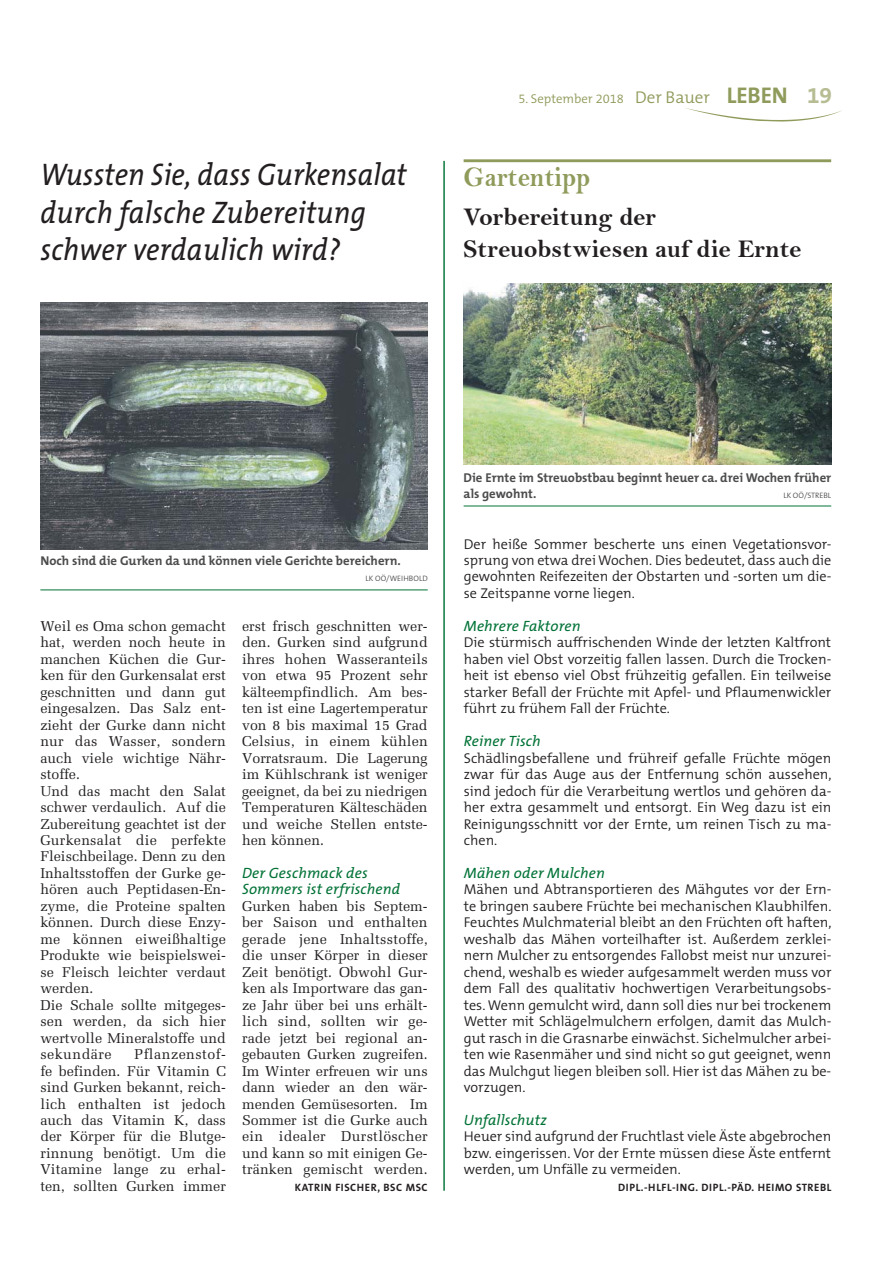
<style>
.page{position:relative;width:893px;height:1263px;background:#fff}
.page>*{position:absolute;margin:0;border:0;box-sizing:border-box;transform-origin:0 0}
.t1{font:italic 31.35px/37.7px "The Mix B5 Plain";letter-spacing:.005em;color:#231f20;scale:.9 1}
.t2{font:28.5px "Bell MT Bold";letter-spacing:.01em;color:#8f9b5b;scale:.9 1}
.t3{font:25.65px/31.3px "Bell MT Bold";color:#231f20}
.t4{font:italic 15px/16.5px "The Mix B5 Plain";letter-spacing:.01em;color:#007236}
.t5{font:14.25px/16.5px "Melior LT Std";color:#231f20;text-align:justify}
.t6{font:300 14.25px/16.5px "The Mix B4";color:#231f20;text-align:justify}
.t7{font:700 12.75px/15.6px "The Mix B7";color:#4c4c4e}
.t8{font:300 12.75px "The Mix B4";color:#8f9b5b}
.t9{font:700 10.65px "The Mix B7";letter-spacing:.05em;color:#231f20}
.t10{font:300 7.8px "The Mix B4";color:#4c4c4e}
.s1{font-size:17.1px}
.s2{font-family:"The Mix B7";font-weight:700;font-size:22.8px}
.s3{font-family:"The Mix B7";font-weight:700;font-size:22.8px;color:#b7bc93}
</style>
<div class="page">
<svg style="left:685px;top:108px;width:157px;height:14px"></svg>
<hr style="left:40px;top:590px;width:388px;height:1px;background:#007236">
<img style="left:40px;top:302px;width:388px;height:247px">
<hr style="left:464px;top:159px;width:367px;height:3px;background:#8f9b5b">
<hr style="left:464px;top:506px;width:367px;height:1px;background:#007236">
<img style="left:464px;top:283px;width:367px;height:182px">
<hr style="left:443px;top:161px;width:2px;height:1030px;background:#007236">
<h1 class="t1" style="left:40px;top:158px;width:409px">Wussten Sie, dass Gurkensalat durch falsche Zubereitung schwer verdaulich wird?</h1>
<p class="t8" style="left:518px;top:93px;width:315px">5. September 2018 <span class="s1">Der Bauer</span> <span class="s2">LEBEN</span> <span class="s3">19</span></p>
<h2 class="t2" style="left:464px;top:162px;width:143px">Gartentipp</h2>
<h3 class="t3" style="left:464px;top:202px;width:339px">Vorbereitung der<br>Streuobstwiesen auf die Ernte</h3>
<p class="t7" style="left:40px;top:554px;width:362px">Noch sind die Gurken da und können viele Gerichte bereichern.</p>
<p class="t10" style="left:365px;top:575px;width:64px">LK OÖ/WEIHBOLD</p>
<p class="t5" style="left:40px;top:619px;width:187px;text-align:left">Weil es Oma schon gemacht hat, werden noch heute in manchen Küchen die Gur&shy;ken für den Gurkensalat erst geschnitten und dann gut eingesalzen. Das Salz ent&shy;zieht der Gurke dann nicht nur das Wasser, sondern auch viele wichtige Nähr&shy;stoffe.<br>Und das macht den Salat schwer verdaulich. Auf die<br>Zubereitung geachtet ist der<br>Gurkensalat die perfekte<br>Fleischbeilage. Denn zu den<br>Inhaltsstoffen der Gurke ge&shy;hören auch Peptidasen-En&shy;zyme, die Proteine spalten können. Durch diese Enzy&shy;me können eiweißhaltige<br>Produkte wie beispielswei&shy;se Fleisch leichter verdaut werden.<br>Die Schale sollte mitgeges&shy;sen werden, da sich hier wertvolle Mineralstoffe und sekundäre</p>
<p class="t5" style="left:40px;top:1047px;width:187px;text-indent:94px">Pflanzenstof&shy;fe befinden. Für Vitamin C sind Gurken bekannt, reich&shy;lich enthalten ist jedoch auch das Vitamin K, dass der Körper für die Blutge&shy;rinnung benötigt. Um die Vitamine lange zu erhal&shy;ten, sollten Gurken immer</p>
<p class="t5" style="left:242px;top:619px;width:187px">erst frisch geschnitten wer&shy;den. Gurken sind aufgrund ihres hohen Wasseranteils von etwa 95 Prozent sehr kälteempfindlich. Am bes&shy;ten ist eine Lagertemperatur von 8 bis maximal 15 Grad Celsius, in einem kühlen Vorratsraum. Die Lagerung im Kühlschrank ist weniger geeignet, da bei zu niedrigen Temperaturen Kälteschäden und weiche Stellen entste&shy;hen können.</p>
<p class="t4" style="left:242px;top:866px;width:160px">Der Geschmack des<br>Sommers ist erfrischend</p>
<p class="t5" style="left:242px;top:899px;width:187px">Gurken haben bis Septem&shy;ber Saison und enthalten gerade jene Inhaltsstoffe, die unser Körper in dieser Zeit benötigt. Obwohl Gur&shy;ken als Importware das gan&shy;ze Jahr über bei uns erhält&shy;lich sind, sollten wir ge&shy;rade jetzt bei regional an&shy;gebauten Gurken zugreifen.<br>Im Winter erfreuen wir uns dann wieder an den wär&shy;menden Gemüsesorten. Im Sommer ist die Gurke auch ein idealer Durstlöscher und kann so mit einigen Ge&shy;tränken gemischt werden.</p>
<p class="t9" style="left:295px;top:1183px;width:134px">KATRIN FISCHER, BSC MSC</p>
<p class="t7" style="left:464px;top:471px;width:369px">Die Ernte im Streuobstbau beginnt heuer ca. drei Wochen früher als gewohnt.</p>
<p class="t10" style="left:783px;top:491px;width:49px">LK OÖ/STREBL</p>
<p class="t6" style="left:464px;top:536px;width:369px">Der heiße Sommer bescherte uns einen Vegetationsvor&shy;sprung von etwa drei Wochen. Dies bedeutet, dass auch die gewohnten Reifezeiten der Obstarten und -sorten um die&shy;se Zeitspanne vorne liegen.</p>
<p class="t4" style="left:464px;top:619px;width:118px">Mehrere Faktoren</p>
<p class="t6" style="left:464px;top:635px;width:369px">Die stürmisch auffrischenden Winde der letzten Kaltfront haben viel Obst vorzeitig fallen lassen. Durch die Trocken&shy;heit ist ebenso viel Obst frühzeitig gefallen. Ein teilweise starker Befall der Früchte mit Apfel- und Pflaumenwickler führt zu frühem Fall der Früchte.</p>
<p class="t4" style="left:464px;top:734px;width:78px">Reiner Tisch</p>
<p class="t6" style="left:464px;top:751px;width:369px">Schädlingsbefallene und frühreif gefalle Früchte mögen zwar für das Auge aus der Entfernung schön aussehen, sind jedoch für die Verarbeitung wertlos und gehören da&shy;her extra gesammelt und entsorgt. Ein Weg dazu ist ein Reinigungsschnitt vor der Ernte, um reinen Tisch zu ma&shy;chen.</p>
<p class="t4" style="left:464px;top:866px;width:142px">Mähen oder Mulchen</p>
<p class="t6" style="left:464px;top:882px;width:369px">Mähen und Abtransportieren des Mähgutes vor der Ern&shy;te bringen saubere Früchte bei mechanischen Klaubhilfen.<br>Feuchtes Mulchmaterial bleibt an den Früchten oft haften, weshalb das Mähen vorteilhafter ist. Außerdem zerklei&shy;nern Mulcher zu entsorgendes Fallobst meist nur unzurei&shy;chend, weshalb es wieder aufgesammelt werden muss vor dem Fall des qualitativ hochwertigen Verarbeitungsobs&shy;tes. Wenn gemulcht wird, dann soll dies nur bei trockenem Wetter mit Schlägelmulchern erfolgen, damit das Mulch&shy;gut rasch in die Grasnarbe einwächst. Sichelmulcher arbei&shy;ten wie Rasenmäher und sind nicht so gut geeignet, wenn das Mulchgut liegen bleiben soll. Hier ist das Mähen zu be&shy;vorzugen.</p>
<p class="t4" style="left:464px;top:1113px;width:85px">Unfallschutz</p>
<p class="t6" style="left:464px;top:1129px;width:369px">Heuer sind aufgrund der Fruchtlast viele Äste abgebrochen bzw. eingerissen. Vor der Ernte müssen diese Äste entfernt werden, um Unfälle zu vermeiden.</p>
<p class="t9" style="left:618px;top:1183px;width:215px">DIPL.-HLFL-ING. DIPL.-PÄD. HEIMO STREBL</p>
</div>
